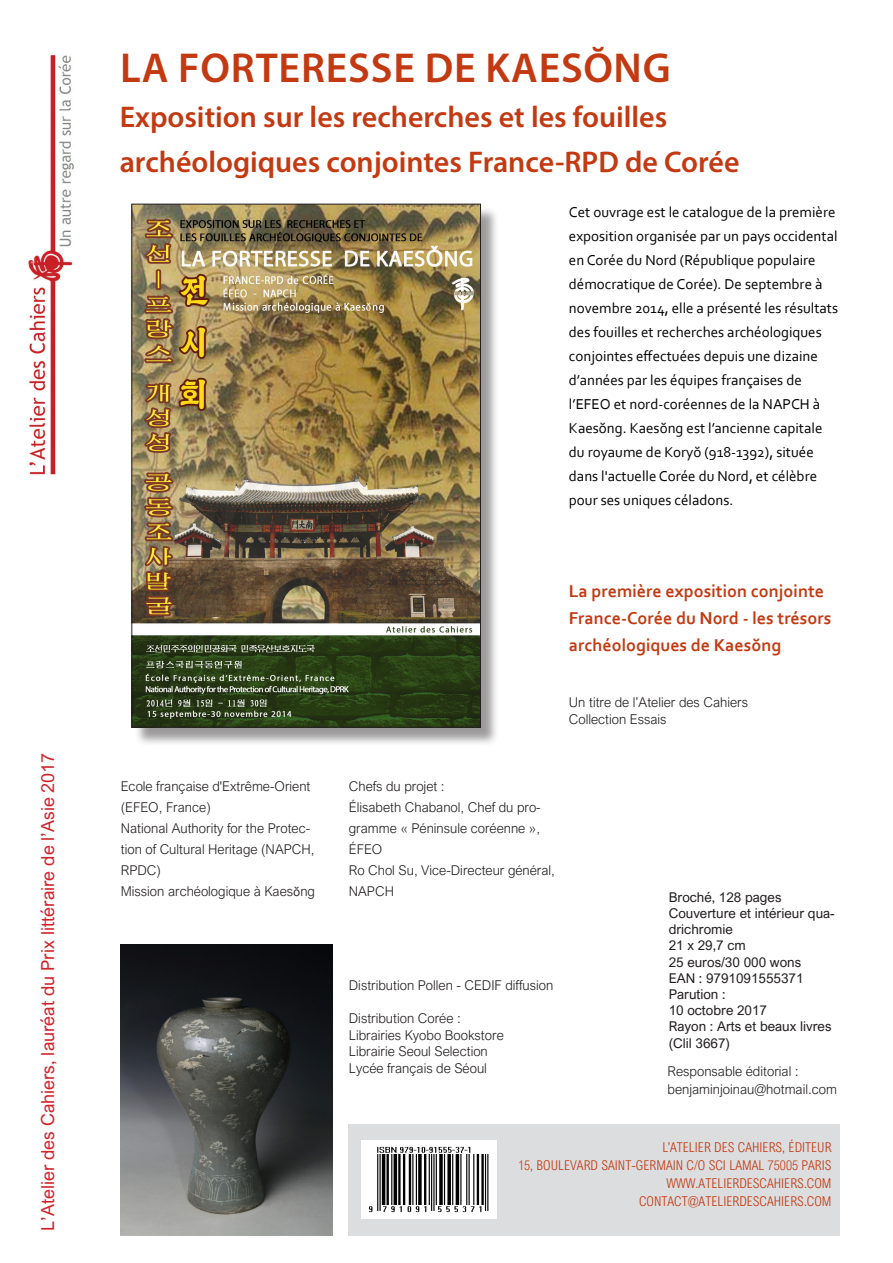
<style>
.page{position:relative;width:893px;height:1263px;background:#fff}
.page>*{position:absolute;margin:0;border:0;box-sizing:border-box;transform-origin:0 0}
.t1{font:600 42px "Myriad Pro";letter-spacing:.02em;color:#c33a12}
.t2{font:600 30px "Myriad Pro";color:#c33a12}
.t3{font:700 18px/27px "Corbel";color:#c33a12}
.t4{font:18px "Arial Nova";color:#d1232a}
.t5{font:15px/24px "Corbel";color:#000}
.t6{font:300 13.5px/21px "Arial Nova";color:#231f20}
.t7{font:13.5px/16.2px "Arial Nova";color:#231f20}
.t8{font:300 13.5px "Arial Nova Cond";color:#c33a12}
.s1{font-family:"Corbel";font-weight:400}
</style>
<div class="page">
<div style="left:348px;top:1124px;width:492px;height:111px;background:#dcdddf"></div>
<img style="left:28px;top:55px;width:46px;height:420px">
<img style="left:361px;top:1141px;width:136px;height:77px">
<div style="left:134px;top:206px;width:365px;height:540px;background:#231f20;opacity:.45"></div>
<img style="left:134px;top:206px;width:345px;height:519px">
<img style="left:121px;top:944px;width:212px;height:292px">
<p class="t4" style="left:37px;top:1231px;width:480px;rotate:-90deg">L’Atelier des Cahiers, lauréat du Prix littéraire de l’Asie 2017</p>
<p class="t1" style="left:120px;top:41px;width:552px">LA FORTERESSE DE KAESŎNG</p>
<p class="t2" style="left:120px;top:98px;width:549px">Exposition sur les recherches et les fouilles</p>
<p class="t2" style="left:120px;top:143px;width:621px">archéologiques conjointes France-RPD de Corée</p>
<p class="t5" style="left:569px;top:199px;width:271px">Cet ouvrage est le catalogue de la première exposition organisée par un pays occidental en Corée du Nord (République populaire démocratique de Corée). De septembre à novembre 2014, elle a présenté les résultats des fouilles et recherches archéologiques conjointes effectuées depuis une dizaine d’années par les équipes françaises de l’EFEO et nord-coréennes de la NAPCH à Kaesŏng. Kaesŏng est l’ancienne capitale du royaume de Koryŏ (918-1392), située dans l'actuelle Corée du Nord, et célèbre pour ses uniques céladons.</p>
<p class="t3" style="left:569px;top:577px;width:264px">La première exposition conjointe<br>France-Corée du Nord - les trésors archéologiques de Kaesŏng</p>
<p class="t6" style="left:121px;top:776px;width:191px">Ecole française d'Extrême-Orient (EFEO, France)</p>
<p class="t6" style="left:121px;top:818px;width:195px">National Authority for the Protec&shy;tion of Cultural Heritage (NAPCH,<br>RPDC)</p>
<p class="t6" style="left:121px;top:881px;width:196px">Mission archéologique à Kaes<span class="s1">ŏ</span>ng</p>
<p class="t6" style="left:569px;top:692px;width:181px">Un titre de l’Atelier des Cahiers</p>
<p class="t6" style="left:569px;top:708px;width:99px">Collection Essais</p>
<p class="t6" style="left:349px;top:776px;width:97px">Chefs du projet :</p>
<p class="t6" style="left:349px;top:797px;width:193px;text-align:justify">Élisabeth Chabanol, Chef du pro&shy;gramme « Péninsule coréenne », ÉFEO</p>
<p class="t6" style="left:349px;top:860px;width:208px">Ro Chol Su, Vice-Directeur général,<br>NAPCH</p>
<p class="t7" style="left:669px;top:889px;width:114px">Broché, 128 pages</p>
<p class="t7" style="left:669px;top:905px;width:168px">Couverture et intérieur qua&shy;drichromie</p>
<p class="t7" style="left:669px;top:937px;width:79px">21 x 29,7 cm</p>
<p class="t7" style="left:669px;top:954px;width:134px">25 euros/30 000 wons</p>
<p class="t7" style="left:669px;top:970px;width:136px">EAN : 9791091555371</p>
<p class="t7" style="left:669px;top:986px;width:58px">Parution :</p>
<p class="t7" style="left:669px;top:1002px;width:100px">10 octobre 2017</p>
<p class="t7" style="left:669px;top:1018px;width:164px">Rayon : Arts et beaux livres</p>
<p class="t7" style="left:669px;top:1035px;width:63px">(Clil 3667)</p>
<p class="t6" style="left:349px;top:975px;width:206px">Distribution Pollen - CEDIF diffusion</p>
<p class="t6" style="left:349px;top:1008px;width:113px">Distribution Corée :</p>
<p class="t6" style="left:349px;top:1024px;width:156px">Librairies Kyobo Bookstore</p>
<p class="t6" style="left:349px;top:1041px;width:140px">Librairie Seoul Selection</p>
<p class="t6" style="left:349px;top:1057px;width:140px">Lycée français de Séoul</p>
<p class="t6" style="left:668px;top:1060px;width:133px">Responsable éditorial :</p>
<p class="t6" style="left:668px;top:1078px;width:171px">benjaminjoinau@hotmail.com</p>
<p class="t8" style="left:662px;top:1138px;width:171px">L’ATELIER DES CAHIERS, ÉDITEUR</p>
<p class="t8" style="left:518px;top:1156px;width:315px">15, BOULEVARD SAINT-GERMAIN C/O SCI LAMAL 75005 PARIS</p>
<p class="t8" style="left:666px;top:1174px;width:167px">WWW.ATELIERDESCAHIERS.COM</p>
<p class="t8" style="left:639px;top:1192px;width:194px">CONTACT@ATELIERDESCAHIERS.COM</p>
</div>
